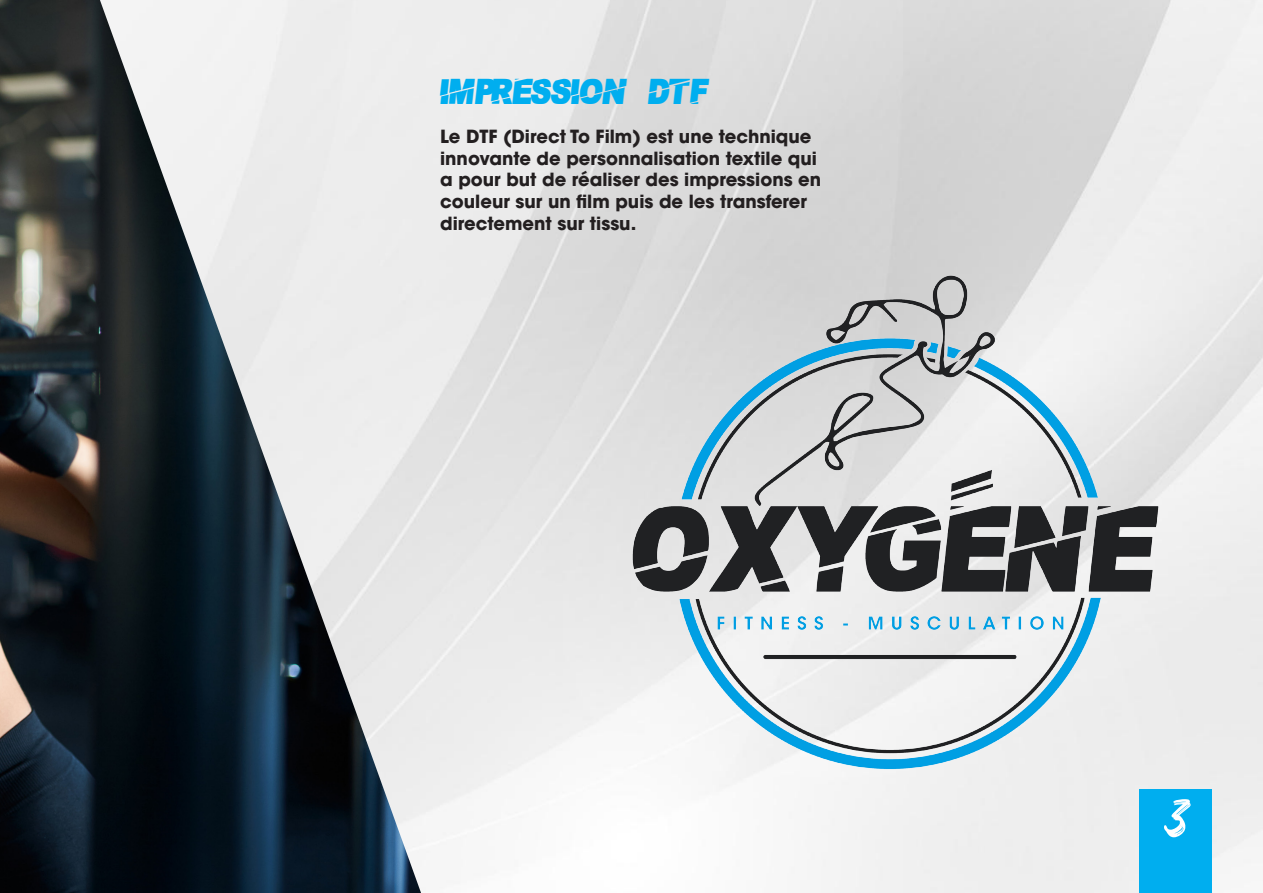
<style>
.page{position:relative;width:1263px;height:893px;background:#fff}
.page>*{position:absolute;margin:0;border:0;box-sizing:border-box;transform-origin:0 0}
.t1{font:72px "Black Ravens";color:#fff}
.t2{font:36px "Payb Ack";color:#00aeef}
.t3{font:700 18px/21.6px "ITC Avant Garde Std";color:#231f20}
</style>
<div class="page">
<img style="left:421px;top:0;width:842px;height:893px">
<div style="left:1140px;top:789px;width:72px;height:104px;background:#00aeef"></div>
<img style="left:0;top:0;width:421px;height:893px">
<img style="left:583px;top:216px;width:625px;height:626px">
<h2 class="t2" style="left:440px;top:74px;width:271px">IMPRESSION DTF</h2>
<p class="t3" style="left:440px;top:126px;width:383px">Le DTF (Direct To Film) est une technique innovante de personnalisation textile qui a pour but de réaliser des impressions en couleur sur un film puis de les transferer directement sur tissu.</p>
<h1 class="t1" style="left:1164px;top:776px;width:25px">3</h1>
</div>
